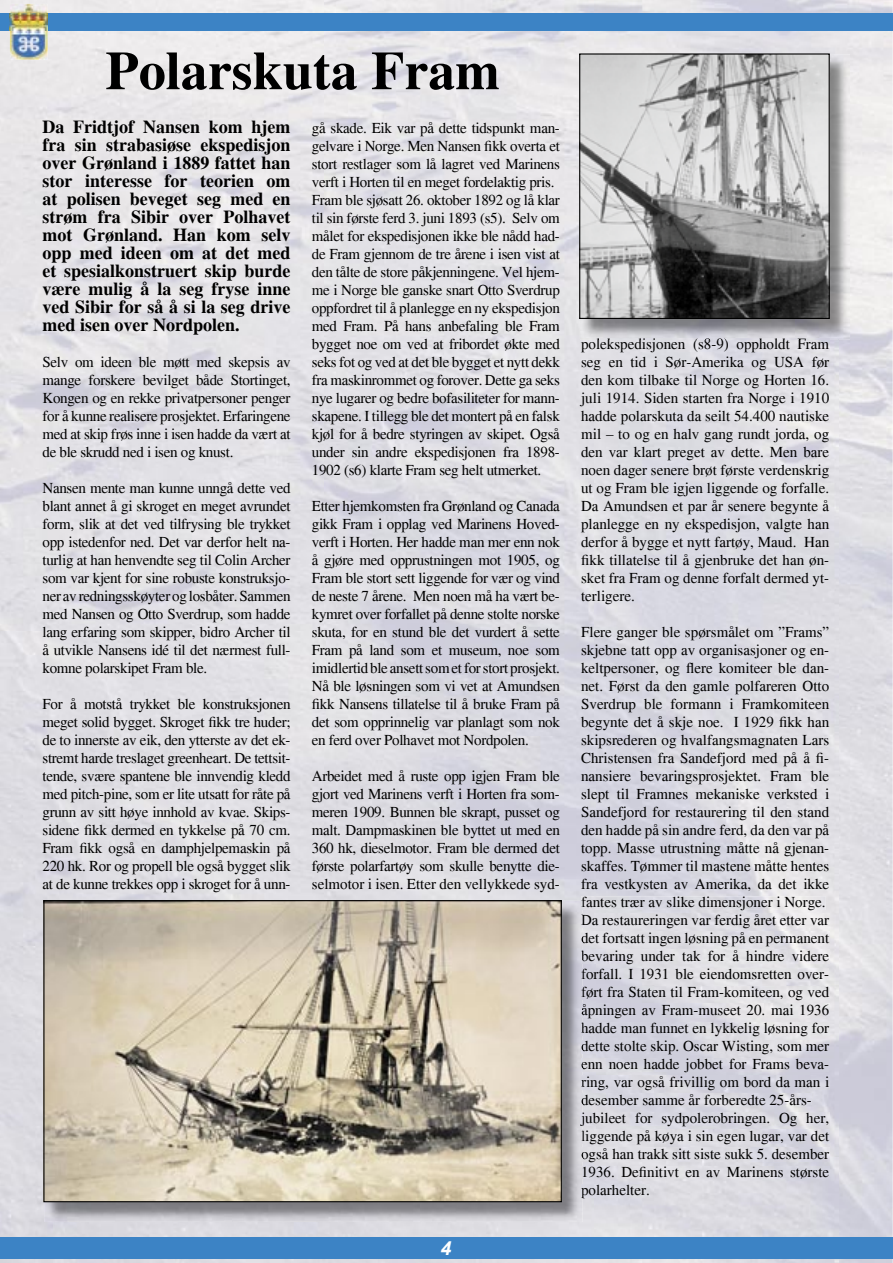
<style>
.page{position:relative;width:893px;height:1263px;background:#fff}
.page>*{position:absolute;margin:0;border:0;box-sizing:border-box;transform-origin:0 0}
.t1{font:700 54px "Times";color:#000}
.t2{font:italic 700 19.5px "Arial";color:#fff}
.t3{font:700 18px/18px "Times";color:#000;text-align:justify}
.t4{font:15px/18px "Times";color:#000;text-align:justify}
.t5{font:15px/18px "Times";letter-spacing:-.02em;color:#000}
</style>
<div class="page">
<img style="left:839px;top:105px;width:54px;height:1158px">
<img style="left:581px;top:339px;width:248px;height:13px">
<img style="left:581px;top:896px;width:245px;height:14px">
<div style="left:0;top:1237px;width:893px;height:22px;background:#3c83c5"></div>
<div style="left:0;top:13px;width:893px;height:18px;background:#3c83c5"></div>
<img style="left:10px;top:4px;width:38px;height:56px">
<img style="left:10px;top:13px;width:38px;height:18px">
<img style="left:44px;top:901px;width:539px;height:321px">
<svg style="left:581px;top:901px;width:2px;height:78px"></svg>
<svg style="left:581px;top:986px;width:2px;height:119px"></svg>
<img style="left:580px;top:1112px;width:3px;height:14px">
<svg style="left:582px;top:1130px;width:1px;height:32px"></svg>
<svg style="left:581px;top:1184px;width:2px;height:14px"></svg>
<svg style="left:43px;top:900px;width:519px;height:302px;background:#c2b8a4"></svg>
<img style="left:580px;top:54px;width:270px;height:285px">
<svg style="left:579px;top:53px;width:251px;height:266px;background:#a3a3a3"></svg>
<h1 class="t1" style="left:106px;top:38px;width:396px">Polarskuta Fram</h1>
<p class="t3" style="left:43px;top:117px;width:250px">Da Fridtjof Nansen kom hjem fra sin strabasiøse ekspedisjon over Grønland i 1889 fattet han stor interesse for teorien om at polisen beveget seg med en strøm fra Sibir over Polhavet mot Grønland. Han kom selv opp med ideen om at det med et spesialkonstruert skip burde være mulig å la seg fryse inne ved Sibir for så å si la seg drive med isen over Nordpolen.</p>
<p class="t4" style="left:43px;top:352px;width:250px">Selv om ideen ble møtt med skepsis av mange forskere bevilget både Stortinget, Kongen og en rekke privatpersoner penger for å kunne realisere prosjektet. Erfaringene med at skip frøs inne i isen hadde da vært at de ble skrudd ned i isen og knust.</p>
<p class="t4" style="left:43px;top:478px;width:250px">Nansen mente man kunne unngå dette ved blant annet å gi skroget en meget avrundet form, slik at det ved tilfrysing ble trykket opp istedenfor ned. Det var derfor helt na&shy;turlig at han henvendte seg til Colin Archer som var kjent for sine robuste konstruksjo&shy;ner av redningsskøyter og losbåter. Sammen med Nansen og Otto Sverdrup, som hadde lang erfaring som skipper, bidro Archer til å utvikle Nansens idé til det nærmest full&shy;komne polarskipet Fram ble.</p>
<p class="t4" style="left:43px;top:694px;width:250px">For å motstå trykket ble konstruksjonen meget solid bygget. Skroget fikk tre huder; de to innerste av eik, den ytterste av det ek&shy;stremt harde treslaget greenheart. De tettsit&shy;tende, svære spantene ble innvendig kledd med pitch-pine, som er lite utsatt for råte på grunn av sitt høye innhold av kvae. Skips&shy;sidene fikk dermed en tykkelse på 70 cm.<br>Fram fikk også en damphjelpemaskin på 220 hk. Ror og propell ble også bygget slik at de kunne trekkes opp i skroget for å unn-</p>
<p class="t5" style="left:312px;top:118px;width:250px">gå skade. Eik var på dette tidspunkt man&shy;gelvare i Norge. Men Nansen fikk overta et stort restlager som lå lagret ved Marinens verft i Horten til en meget fordelaktig pris.<br>Fram ble sjøsatt 26. oktober 1892 og lå klar til sin første ferd 3. juni 1893 (s5). Selv om målet for ekspedisjonen ikke ble nådd had&shy;de Fram gjennom de tre årene i isen vist at den tålte de store påkjenningene. Vel hjem&shy;me i Norge ble ganske snart Otto Sverdrup oppfordret til å planlegge en ny ekspedisjon med Fram. På hans anbefaling ble Fram bygget noe om ved at fribordet økte med seks fot og ved at det ble bygget et nytt dekk fra maskinrommet og forover. Dette ga seks nye lugarer og bedre bofasiliteter for mann&shy;skapene. I tillegg ble det montert på en falsk kjøl for å bedre styringen av skipet. Også under sin andre ekspedisjonen fra 1898- 1902 (s6) klarte Fram seg helt utmerket.</p>
<p class="t4" style="left:312px;top:496px;width:250px">Etter hjemkomsten fra Grønland og Canada gikk Fram i opplag ved Marinens Hoved&shy;verft i Horten. Her hadde man mer enn nok å gjøre med opprustningen mot 1905, og Fram ble stort sett liggende for vær og vind de neste 7 årene. Men noen må ha vært be&shy;kymret over forfallet på denne stolte norske skuta, for en stund ble det vurdert å sette Fram på land som et museum, noe som imidlertid ble ansett som et for stort prosjekt.<br>Nå ble løsningen som vi vet at Amundsen fikk Nansens tillatelse til å bruke Fram på det som opprinnelig var planlagt som nok en ferd over Polhavet mot Nordpolen.</p>
<p class="t4" style="left:312px;top:766px;width:250px">Arbeidet med å ruste opp igjen Fram ble gjort ved Marinens verft i Horten fra som&shy;meren 1909. Bunnen ble skrapt, pusset og malt. Dampmaskinen ble byttet ut med en 360 hk, dieselmotor. Fram ble dermed det første polarfartøy som skulle benytte die&shy;selmotor i isen. Etter den vellykkede syd-</p>
<h2 class="t2" style="left:441px;top:1236px;width:12px">4</h2>
<p class="t4" style="left:581px;top:334px;width:250px">polekspedisjonen (s8-9) oppholdt Fram seg en tid i Sør-Amerika og USA før den kom tilbake til Norge og Horten 16. juli 1914. Siden starten fra Norge i 1910 hadde polarskuta da seilt 54.400 nautiske mil – to og en halv gang rundt jorda, og den var klart preget av dette. Men bare noen dager senere brøt første verdenskrig ut og Fram ble igjen liggende og forfalle.<br>Da Amundsen et par år senere begynte å planlegge en ny ekspedisjon, valgte han derfor å bygge et nytt fartøy, Maud. Han fikk tillatelse til å gjenbruke det han øn&shy;sket fra Fram og denne forfalt dermed yt&shy;terligere.</p>
<p class="t4" style="left:581px;top:622px;width:250px;text-align:left">Flere ganger ble spørsmålet om ”Frams” skjebne tatt opp av organisasjoner og en&shy;keltpersoner, og flere komiteer ble dan&shy;net. Først da den gamle polfareren Otto Sverdrup ble formann i Framkomiteen begynte det å skje noe. I 1929 fikk han skipsrederen og hvalfangsmagnaten Lars Christensen fra Sandefjord med på å fi&shy;nansiere bevaringsprosjektet. Fram ble slept til Framnes mekaniske verksted i Sandefjord for restaurering til den stand den hadde på sin andre ferd, da den var på topp. Masse utrustning måtte nå gjenan&shy;skaffes. Tømmer til mastene måtte hentes fra vestkysten av Amerika, da det ikke fantes trær av slike dimensjoner i Norge.<br>Da restaureringen var ferdig året etter var det fortsatt ingen løsning på en permanent bevaring under tak for å hindre videre forfall. I 1931 ble eiendomsretten over&shy;ført fra Staten til Fram-komiteen, og ved åpningen av Fram-museet 20. mai 1936 hadde man funnet en lykkelig løsning for dette stolte skip. Oscar Wisting, som mer enn noen hadde jobbet for Frams beva&shy;ring, var også frivillig om bord da man i desember samme år forberedte 25-års&shy;jubileet for sydpolerobringen. Og her, liggende på køya i sin egen lugar, var det også han trakk sitt siste sukk 5. desember 1936. Definitivt en av Marinens største polarhelter.</p>
</div>
